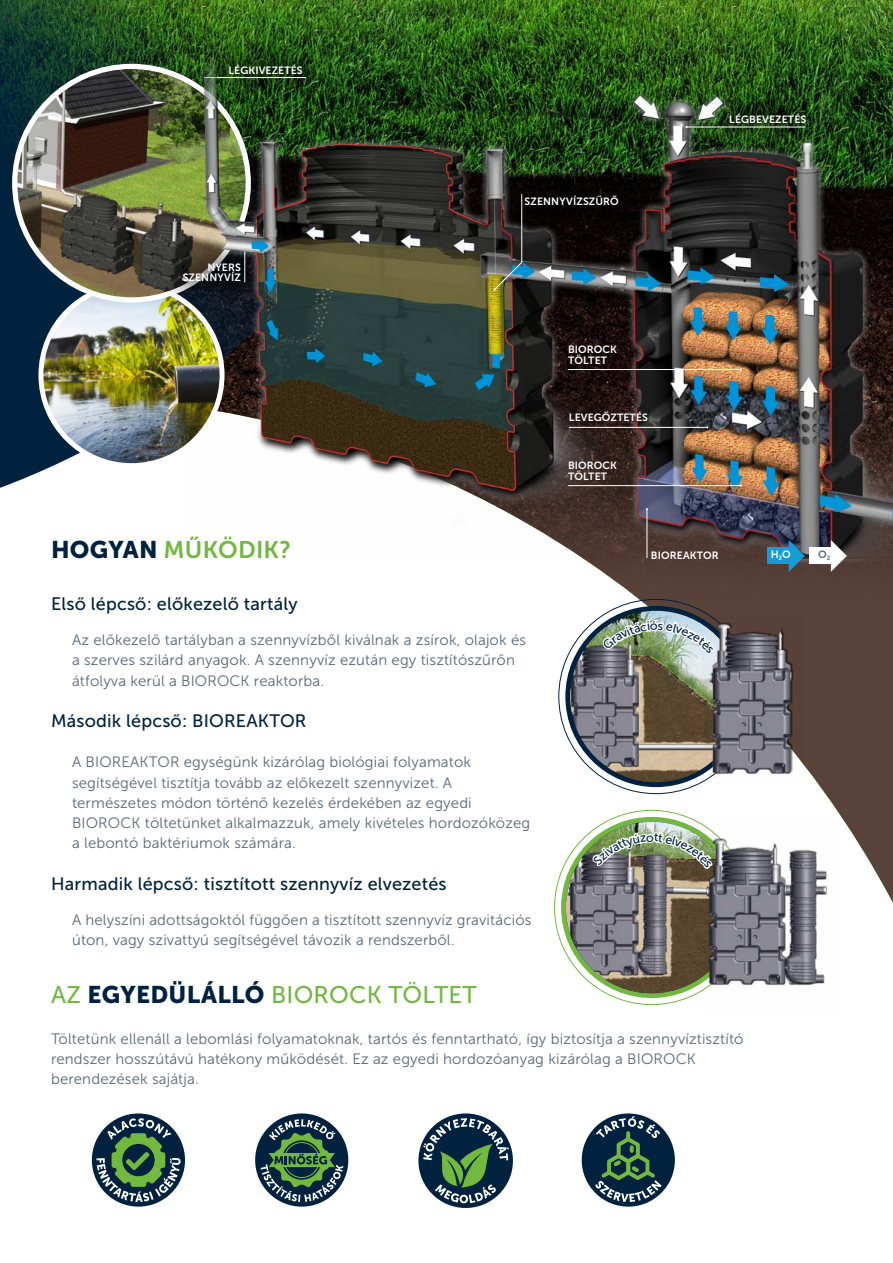
<style>
.page{position:relative;width:893px;height:1263px;background:#fff}
.page>*{position:absolute;margin:0;border:0;box-sizing:border-box;transform-origin:0 0}
.t1{font:24px "Museo Sans 500";letter-spacing:.01em;color:#72b840}
.t2{font:24px "Museo Sans 700";letter-spacing:.01em;color:#72b840}
.t3{font:18px "Museo Sans 500";letter-spacing:.01em;color:#00223e}
.t4{font:15px/20.2px "Museo Sans 300";letter-spacing:.01em;color:#586877}
.t5{font:10.5px/10.5px "Museo Sans 700";letter-spacing:.01em;color:#fff}
.t6{font:10.5px "Museo Sans 700";color:#586877}
.s1{font-family:"Museo Sans 900";color:#00223e}
</style>
<div class="page">
<svg style="left:554px;top:598px;width:339px;height:305px;fill:#59423a"></svg>
<img style="left:438px;top:0;width:455px;height:598px">
<svg style="left:1px;top:0;width:437px;height:488px;background:#2d5240"></svg>
<svg style="left:0;top:0;width:1px;height:488px"></svg>
<div style="left:38px;top:282px;width:187px;height:186px;background:#fff;border-radius:50%"></div>
<img style="left:43px;top:287px;width:177px;height:176px;border-radius:88px">
<div style="left:12px;top:64px;width:239px;height:239px;background:#fff;border-radius:50%"></div>
<img style="left:17px;top:69px;width:229px;height:228px;border-radius:114px">
<div style="left:157px;top:236px;width:110px;height:72px;background:#000;opacity:.46"></div>
<div style="left:203px;top:37px;width:125px;height:63px;background:#000;opacity:.46"></div>
<img style="left:184px;top:50px;width:709px;height:509px">
<div style="left:810px;top:548px;width:23px;height:16px;background:#fff"></div>
<svg style="left:831px;top:540px;width:16px;height:32px"></svg>
<hr style="left:647px;top:509px;width:1px;height:49px;background:#fff">
<hr style="left:569px;top:427px;width:138px;height:1px;background:#fff">
<hr style="left:568px;top:369px;width:173px;height:1px;background:#fff">
<hr style="left:568px;top:485px;width:173px;height:1px;background:#fff">
<div style="left:499px;top:169px;width:146px;height:63px;background:#000;opacity:.46"></div>
<img style="left:493px;top:194px;width:29px;height:97px">
<div style="left:704px;top:87px;width:128px;height:63px;background:#000;opacity:.33"></div>
<hr style="left:686px;top:127px;width:119px;height:1px;background:#fff">
<div style="left:767px;top:548px;width:24px;height:16px;background:#179bd7"></div>
<svg style="left:789px;top:540px;width:16px;height:32px"></svg>
<img style="left:193px;top:0;width:64px;height:239px">
<div style="left:582px;top:1113px;width:93px;height:93px;background:#00223e;border-radius:50%"></div>
<svg style="left:595px;top:1116px;width:67px;height:86px"></svg>
<div style="left:92px;top:1113px;width:93px;height:93px;background:#00223e;border-radius:50%"></div>
<svg style="left:96px;top:1118px;width:85px;height:84px"></svg>
<div style="left:255px;top:1113px;width:93px;height:93px;background:#00223e;border-radius:50%"></div>
<svg style="left:261px;top:1119px;width:82px;height:83px"></svg>
<svg style="left:418px;top:1113px;width:95px;height:95px"></svg>
<svg style="left:423px;top:1118px;width:86px;height:85px"></svg>
<svg style="left:565px;top:606px;width:181px;height:181px;background:#0d2d47"></svg>
<img style="left:570px;top:611px;width:172px;height:171px;border-radius:86px">
<svg style="left:561px;top:817px;width:181px;height:181px;background:#74b547"></svg>
<img style="left:566px;top:822px;width:171px;height:171px;border-radius:86px">
<img style="left:706px;top:816px;width:136px;height:173px">
<img style="left:702px;top:611px;width:102px;height:171px">
<img style="left:602px;top:621px;width:112px;height:33px">
<img style="left:593px;top:833px;width:119px;height:35px">
<p class="t5" style="left:228px;top:65px;width:76px">LÉGKIVEZETÉS</p>
<p class="t5" style="left:729px;top:114px;width:79px">LÉGBEVEZETÉS</p>
<p class="t5" style="left:183px;top:262px;width:60px;text-align:right">NYERS<br>SZENNYVÍZ</p>
<h1 class="t2" style="left:51px;top:536px;width:242px"><span class="s1">HOGYAN</span> MŰKÖDIK?</h1>
<p class="t5" style="left:525px;top:196px;width:96px">SZENNYVÍZSZŰRŐ</p>
<p class="t5" style="left:568px;top:344px;width:50px">BIOROCK<br>TÖLTET</p>
<p class="t5" style="left:569px;top:412px;width:81px">LEVEGŐZTETÉS</p>
<p class="t5" style="left:568px;top:460px;width:50px">BIOROCK<br>TÖLTET</p>
<p class="t5" style="left:651px;top:550px;width:69px">BIOREAKTOR</p>
<p class="t3" style="left:51px;top:594px;width:248px">Első lépcső: előkezelő tartály</p>
<p class="t4" style="left:72px;top:630px;width:456px">Az előkezelő tartályban a szennyvízből kiválnak a zsírok, olajok és a szerves szilárd anyagok. A szennyvíz ezután egy tisztítószűrőn átfolyva kerül a BIOROCK reaktorba.</p>
<p class="t3" style="left:51px;top:711px;width:257px">Második lépcső: BIOREAKTOR</p>
<p class="t4" style="left:72px;top:752px;width:460px">A BIOREAKTOR egységünk kizárólag biológiai folyamatok segítségével tisztítja tovább az előkezelt szennyvizet. A természetes módon történő kezelés érdekében az egyedi BIOROCK töltetünket alkalmazzuk, amely kivételes hordozóközeg a lebontó baktériumok számára.</p>
<p class="t3" style="left:51px;top:873px;width:397px">Harmadik lépcső: tisztított szennyvíz elvezetés</p>
<p class="t4" style="left:72px;top:910px;width:461px">A helyszíni adottságoktól függően a tisztított szennyvíz gravitációs úton, vagy szivattyú segítségével távozik a rendszerből.</p>
<h1 class="t1" style="left:51px;top:982px;width:427px">AZ <span class="s1">EGYEDÜLÁLLÓ</span> BIOROCK TÖLTET</h1>
<p class="t5" style="left:771px;top:549px;width:21px">H<sub>2</sub>O</p>
<p class="t6" style="left:818px;top:549px;width:14px">O<sub>2</sub></p>
<p class="t4" style="left:51px;top:1029px;width:694px">Töltetünk ellenáll a lebomlási folyamatoknak, tartós és fenntartható, így biztosítja a szennyvíztisztító rendszer hosszútávú hatékony működését. Ez az egyedi hordozóanyag kizárólag a BIOROCK berendezések sajátja.</p>
</div>
